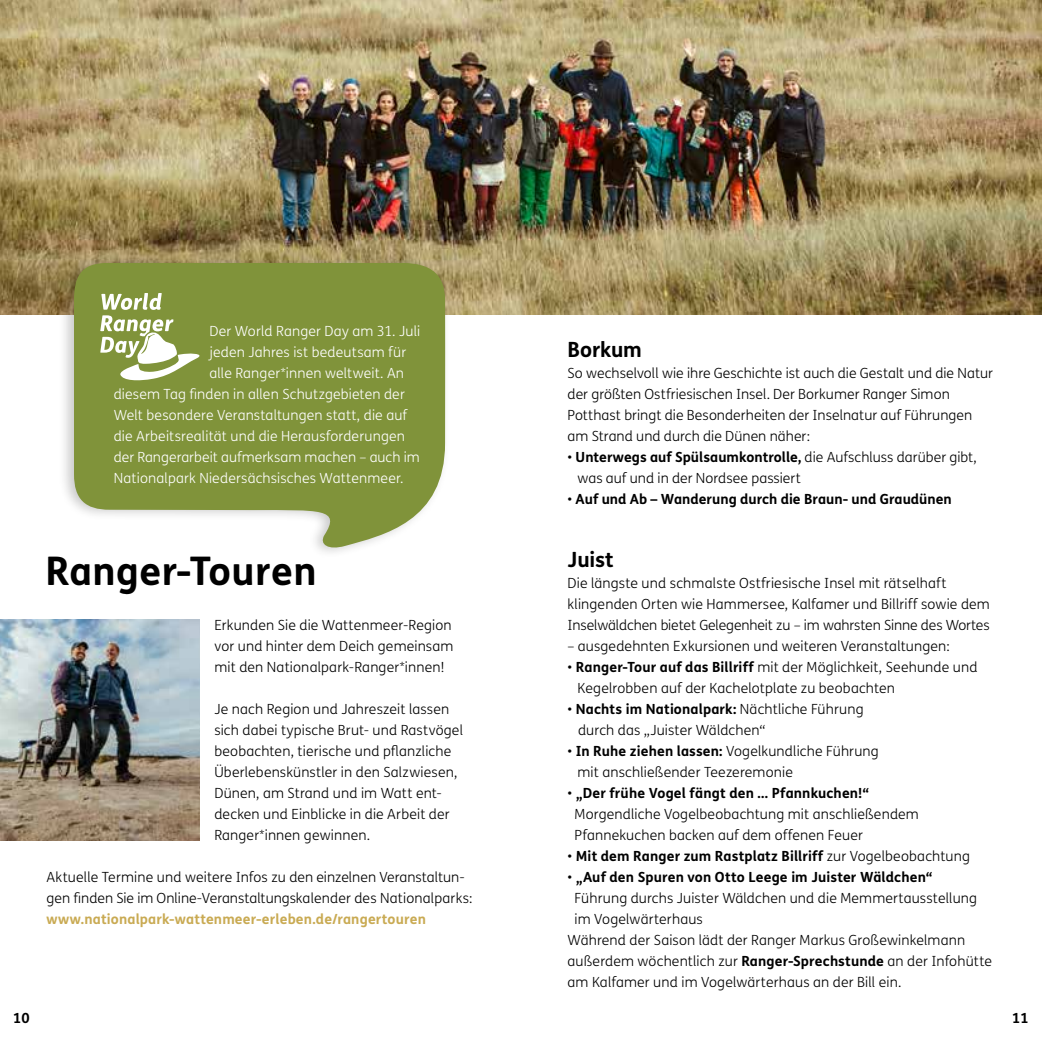
<style>
.page{position:relative;width:1042px;height:1042px;background:#fff}
.page>*{position:absolute;margin:0;border:0;box-sizing:border-box;transform-origin:0 0}
.t1{font:700 39.38px "FS Me";letter-spacing:.01em;color:#000}
.t2{font:700 21px "FS Me";letter-spacing:-.005em;color:#000}
.t3{font:300 14px/21px "FS Me";letter-spacing:.01em;color:#000}
.t4{font:300 14px "FS Me";letter-spacing:.01em;color:#fff}
.t5{font:700 14px "FS Me";letter-spacing:.005em;color:#000}
.t6{font:700 14px "FS Me";letter-spacing:.01em;color:#c9aa53}
.s1{font-weight:700}
.s2{font-weight:300}
</style>
<div class="page">
<img style="left:0;top:0;width:1042px;height:315px">
<img style="left:0;top:620px;width:199px;height:220px">
<div style="left:59px;top:254px;width:392px;height:305px;background:#000;opacity:.21"></div>
<svg style="left:74px;top:263px;width:371px;height:287px;background:#90a054"></svg>
<svg style="left:100px;top:293px;width:99px;height:87px"></svg>
<p class="t4" style="left:209px;top:322px;width:212px">Der World Ranger Day am 31. Juli</p>
<p class="t4" style="left:209px;top:343px;width:198px">jeden Jahres ist bedeutsam für</p>
<p class="t4" style="left:209px;top:364px;width:196px">alle Ranger*innen weltweit. An</p>
<p class="t4" style="left:114px;top:385px;width:293px">diesem Tag finden in allen Schutzgebieten der</p>
<p class="t4" style="left:114px;top:406px;width:295px">Welt besondere Veranstaltungen statt, die auf</p>
<p class="t4" style="left:114px;top:427px;width:293px">die Arbeitsrealität und die Herausforderungen</p>
<p class="t4" style="left:114px;top:448px;width:308px">der Rangerarbeit aufmerksam machen – auch im</p>
<p class="t4" style="left:114px;top:469px;width:291px">Nationalpark Niedersächsisches Wattenmeer.</p>
<h1 class="t1" style="left:45px;top:540px;width:273px">Ranger-Touren</h1>
<p class="t3" style="left:214px;top:614px;width:240px">Erkunden Sie die Wattenmeer-Region vor und hinter dem Deich gemeinsam mit den Nationalpark-Ranger*innen!</p>
<p class="t3" style="left:214px;top:698px;width:250px">Je nach Region und Jahreszeit lassen sich dabei typische Brut- und Rastvögel beobachten, tierische und pflanzliche Überlebenskünstler in den Salzwiesen, Dünen, am Strand und im Watt ent&shy;decken und Einblicke in die Arbeit der Ranger*innen gewinnen.</p>
<p class="t3" style="left:47px;top:866px;width:427px">Aktuelle Termine und weitere Infos zu den einzelnen Veranstaltun&shy;gen finden Sie im Online-Veranstaltungskalender des Nationalparks:</p>
<p class="t6" style="left:47px;top:908px;width:381px">www.nationalpark-wattenmeer-erleben.de/rangertouren</p>
<h2 class="t2" style="left:567px;top:333px;width:76px">Borkum</h2>
<p class="t3" style="left:567px;top:362px;width:427px">So wechselvoll wie ihre Geschichte ist auch die Gestalt und die Natur der größten Ostfriesischen Insel. Der Borkumer Ranger Simon Potthast bringt die Besonderheiten der Inselnatur auf Führungen am Strand und durch die Dünen näher:</p>
<p class="t3" style="left:577px;top:446px;width:401px;text-indent:-10px">• <span class="s1">Unterwegs auf Spülsaumkontrolle,</span> die Aufschluss darüber gibt, was auf und in der Nordsee passiert</p>
<p class="t5" style="left:567px;top:488px;width:386px"><span class="s2">•</span> Auf und Ab – Wanderung durch die Braun- und Graudünen</p>
<h2 class="t2" style="left:567px;top:543px;width:48px">Juist</h2>
<p class="t3" style="left:567px;top:572px;width:424px">Die längste und schmalste Ostfriesische Insel mit rätselhaft klingenden Orten wie Hammersee, Kalfamer und Billriff sowie dem<br>Inselwäldchen bietet Gelegenheit zu – im wahrsten Sinne des Wortes</p>
<p class="t3" style="left:567px;top:635px;width:383px">– ausgedehnten Exkursionen und weiteren Veranstaltungen:</p>
<p class="t3" style="left:577px;top:656px;width:401px;text-indent:-10px">• <span class="s1">Ranger-Tour auf das Billriff</span> mit der Möglichkeit, Seehunde und<br>Kegelrobben auf der Kachelotplate zu beobachten</p>
<p class="t3" style="left:578px;top:698px;width:287px;text-indent:-10px">• <span class="s1">Nachts im Nationalpark:</span> Nächtliche Führung durch das „Juister Wäldchen“</p>
<p class="t3" style="left:577px;top:740px;width:303px;text-indent:-10px">• <span class="s1">In Ruhe ziehen lassen:</span> Vogelkundliche Führung mit anschließender Teezeremonie</p>
<p class="t3" style="left:574px;top:782px;width:346px;text-indent:-7px">• <span class="s1">„Der frühe Vogel fängt den ... Pfannkuchen!“<br></span>Morgendliche Vogelbeobachtung mit anschließendem<br>Pfannekuchen backen auf dem offenen Feuer</p>
<p class="t5" style="left:567px;top:845px;width:404px"><span class="s2">•</span> Mit dem Ranger zum Rastplatz Billriff <span class="s2">zur Vogelbeobachtung</span></p>
<p class="t5" style="left:567px;top:866px;width:367px"><span class="s2">•</span> „Auf den Spuren von Otto Leege im Juister Wäldchen“</p>
<p class="t3" style="left:574px;top:887px;width:404px">Führung durchs Juister Wäldchen und die Memmertausstellung</p>
<p class="t3" style="left:574px;top:908px;width:130px">im Vogelwärterhaus</p>
<p class="t3" style="left:567px;top:929px;width:399px">Während der Saison lädt der Ranger Markus Großewinkelmann</p>
<p class="t3" style="left:567px;top:950px;width:426px">außerdem wöchentlich zur <span class="s1">Ranger-Sprechstunde</span> an der Infohütte</p>
<p class="t3" style="left:567px;top:971px;width:335px">am Kalfamer und im Vogelwärterhaus an der Bill ein.</p>
<p class="t5" style="left:13px;top:1007px;width:18px">10</p>
<p class="t5" style="left:1012px;top:1007px;width:18px">11</p>
</div>
